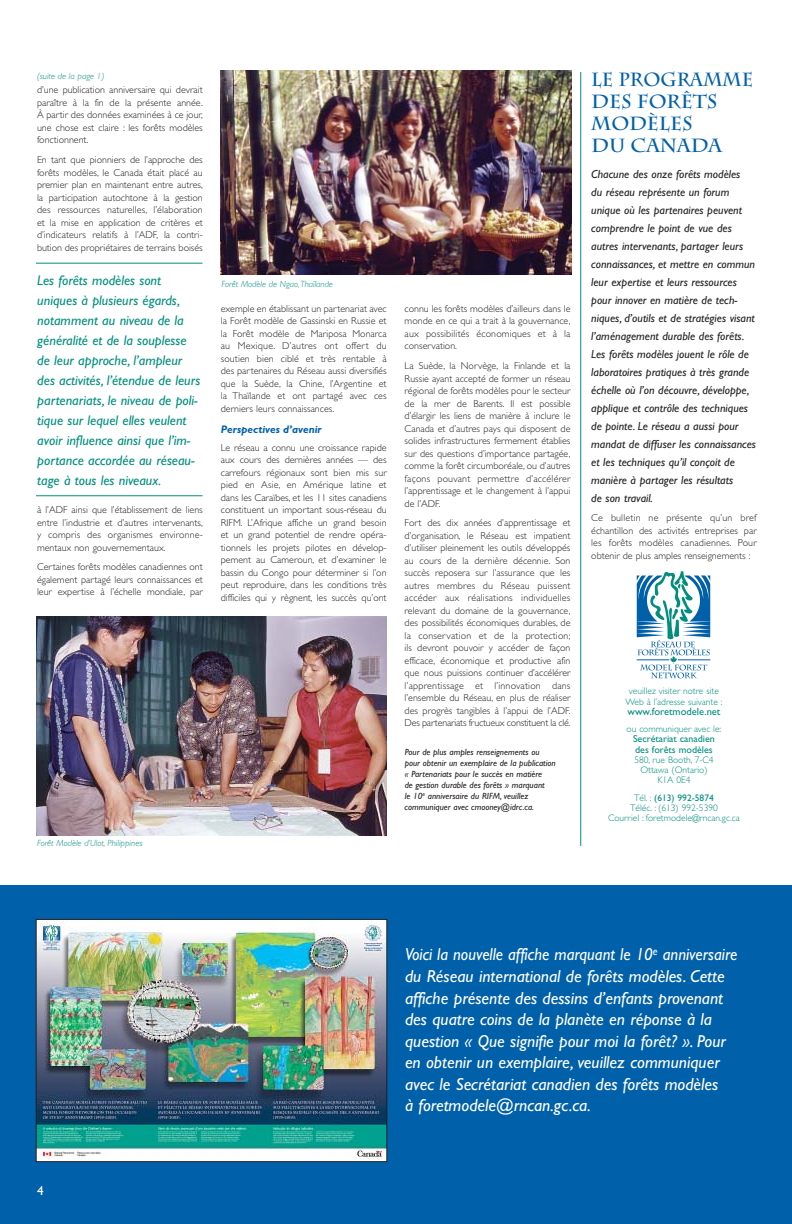
<style>
.page{position:relative;width:792px;height:1224px;background:#fff}
.page>*{position:absolute;margin:0;border:0;box-sizing:border-box;transform-origin:0 0}
.t1{font:700 19px/22px "Charlemagne";color:#0060a9;scale:.95 1}
.t2{font:italic 17.5px/21.6px "Gill Sans";color:#fff;scale:.95 1}
.t3{font:italic 14px/20px "Gill Sans";color:#008f7e}
.t4{font:13px "Gill Sans";color:#fff}
.t5{font:italic 11.8px/18px "Gill Sans";color:#231f1f}
.t6{font:italic 700 11px "Gill Sans";color:#0060a9}
.t7{font:10.5px "Gill Sans";color:#008f7e}
.t8{font:300 10px/12.5px "Gill Sans";color:#231f1f;text-align:justify}
.t9{font:10px/10.2px "Gill Sans";color:#008f7e}
.t10{font:300 9.5px/10.2px "Gill Sans";color:#008f7e;text-align:center}
.t11{font:italic 9px/11px "Gill Sans";color:#231f1f}
.t12{font:italic 300 9px "Gill Sans";color:#008f7e}
.s1{font-weight:400}
</style>
<div class="page">
<div style="left:0;top:886px;width:792px;height:338px;background:#0060a9"></div>
<hr style="left:581px;top:72px;width:1px;height:774px;background:#008f7e">
<img style="left:38px;top:921px;width:347px;height:239px">
<div style="left:36px;top:919px;width:351px;height:243px;border:1px solid #231f1f"></div>
<img style="left:220px;top:70px;width:352px;height:205px">
<img style="left:36px;top:617px;width:351px;height:219px">
<hr style="left:36px;top:263px;width:166px;height:1px;background:#008f7e">
<hr style="left:36px;top:496px;width:166px;height:1px;background:#008f7e">
<svg style="left:637px;top:571px;width:73px;height:108px"></svg>
<p class="t12" style="left:37px;top:73px;width:69px">(suite de la page 1)</p>
<p class="t8" style="left:37px;top:85px;width:167px">d’une publication anniversaire qui devrait paraître à la fin de la présente année.<br>À partir des données examinées à ce jour, une chose est claire : les forêts modèles fonctionnent.</p>
<p class="t8" style="left:37px;top:155px;width:167px">En tant que pionniers de l’approche des forêts modèles, le Canada était placé au premier plan en maintenant entre autres, la participation autochtone à la gestion des ressources naturelles, l’élaboration et la mise en application de critères et d’indicateurs relatifs à l’ADF, la contri&shy;bution des propriétaires de terrains boisés</p>
<p class="t3" style="left:37px;top:271px;width:165px">Les forêts modèles sont uniques à plusieurs égards, notamment au niveau de la généralité et de la souplesse de leur approche, l’ampleur des activités, l’étendue de leurs partenariats, le niveau de poli&shy;tique sur lequel elles veulent avoir influence ainsi que l’im&shy;portance accordée au réseau&shy;tage à tous les niveaux.</p>
<p class="t12" style="left:222px;top:280px;width:113px">Forêt Modèle de Ngao,Thaïlande</p>
<p class="t8" style="left:221px;top:303px;width:167px">exemple en établissant un partenariat avec la Forêt modèle de Gassinski en Russie et la Forêt modèle de Mariposa Monarca au Mexique. D’autres ont offert du soutien bien ciblé et très rentable à des partenaires du Réseau aussi diversifiés que la Suède, la Chine, l’Argentine et la Thaïlande et ont partagé avec ces derniers leurs connaissances.</p>
<p class="t6" style="left:221px;top:425px;width:102px">Perspectives d’avenir</p>
<p class="t8" style="left:221px;top:442px;width:167px">Le réseau a connu une croissance rapide aux cours des dernières années — des carrefours régionaux sont bien mis sur pied en Asie, en Amérique latine et dans les Caraïbes, et les 11 sites canadiens constituent un important sous-réseau du RIFM. L’Afrique affiche un grand besoin et un grand potentiel de rendre opéra&shy;tionnels les projets pilotes en dévelop&shy;pement au Cameroun, et d’examiner le bassin du Congo pour déterminer si l’on peut reproduire, dans les conditions très difficiles qui y règnent, les succès qu’ont</p>
<p class="t8" style="left:37px;top:505px;width:167px">à l’ADF ainsi que l’établissement de liens entre l’industrie et d’autres intervenants, y compris des organismes environne&shy;mentaux non gouvernementaux.</p>
<p class="t8" style="left:37px;top:562px;width:167px">Certaines forêts modèles canadiennes ont également partagé leurs connaissances et leur expertise à l’échelle mondiale, par</p>
<p class="t12" style="left:37px;top:840px;width:107px">Forêt Modèle d’Ulot, Philippines</p>
<p class="t8" style="left:405px;top:303px;width:167px">connu les forêts modèles d’ailleurs dans le monde en ce qui a trait à la gouvernance, aux possibilités économiques et à la conservation.</p>
<p class="t8" style="left:405px;top:361px;width:167px">La Suède, la Norvège, la Finlande et la Russie ayant accepté de former un réseau régional de forêts modèles pour le secteur de la mer de Barents. Il est possible d’élargir les liens de manière à inclure le Canada et d’autres pays qui disposent de solides infrastructures fermement établies sur des questions d’importance partagée, comme la forêt circumboréale, ou d’autres façons pouvant permettre d’accélérer l’apprentissage et le changement à l’appui de l’ADF.</p>
<p class="t8" style="left:405px;top:518px;width:167px">Fort des dix années d’apprentissage et d’organisation, le Réseau est impatient d’utiliser pleinement les outils développés au cours de la dernière décennie. Son succès reposera sur l’assurance que les autres membres du Réseau puissent accéder aux réalisations individuelles relevant du domaine de la gouvernance, des possibilités économiques durables, de la conservation et de la protection; ils devront pouvoir y accéder de façon efficace, économique et productive afin que nous puissions continuer d’accélérer l’apprentissage et l’innovation dans l’ensemble du Réseau, en plus de réaliser des progrès tangibles à l’appui de l’ADF.<br>Des partenariats fructueux constituent la clé.</p>
<p class="t11" style="left:405px;top:748px;width:153px">Pour de plus amples renseignements ou pour obtenir un exemplaire de la publication « Partenariats pour le succès en matière<br>de gestion durable des forêts » marquant<br>le 10<sup>e</sup> anniversaire du RIFM, veuillez communiquer avec cmooney@idrc.ca.</p>
<h1 class="t1" style="left:591px;top:69px;width:172px">LE PROGRAMME<br>DES FORÊTS<br>MODÈLES<br>DU CANADA</h1>
<p class="t5" style="left:591px;top:166px;width:166px">Chacune des onze forêts modèles<br>du réseau représente un forum unique où les partenaires peuvent comprendre le point de vue des autres intervenants, partager leurs connaissances, et mettre en commun leur expertise et leurs ressources pour innover en matière de tech&shy;niques, d’outils et de stratégies visant l’aménagement durable des forêts.<br>Les forêts modèles jouent le rôle de laboratoires pratiques à très grande échelle où l’on découvre, développe, applique et contrôle des techniques de pointe. Le réseau a aussi pour mandat de diffuser les connaissances et les techniques qu’il conçoit de manière à partager les résultats<br>de son travail.</p>
<p class="t8" style="left:591px;top:513px;width:167px">Ce bulletin ne présente qu’un bref échantillon des activités entreprises par les forêts modèles canadiennes. Pour obtenir de plus amples renseignements :</p>
<p class="t10" style="left:625px;top:687px;width:99px">veuillez visiter notre site<br>Web à l’adresse suivante :</p>
<p class="t7" style="left:627px;top:708px;width:94px">www.foretmodele.net</p>
<p class="t10" style="left:627px;top:725px;width:96px">ou communiquer avec le:</p>
<p class="t9" style="left:633px;top:735px;width:83px">Secrétariat canadien des forêts modèles</p>
<p class="t10" style="left:634px;top:756px;width:81px">580, rue Booth, 7-C4<br>Ottawa (Ontario)<br>K1A 0E4</p>
<p class="t10" style="left:608px;top:793px;width:133px">Tél. : <span class="s1">(613) 992-5874<br></span>Téléc. : (613) 992-5390<br>Courriel : foretmodele@rncan.gc.ca</p>
<h3 class="t4" style="left:37px;top:1186px;width:8px">4</h3>
<p class="t2" style="left:405px;top:946px;width:351px">Voici la nouvelle affiche marquant le 10<sup>e</sup> anniversaire du Réseau international de forêts modèles. Cette affiche présente des dessins d’enfants provenant des quatre coins de la planète en réponse à la question « Que signifie pour moi la forêt? ». Pour en obtenir un exemplaire, veuillez communiquer avec le Secrétariat canadien des forêts modèles<br>à foretmodele@rncan.gc.ca.</p>
</div>
